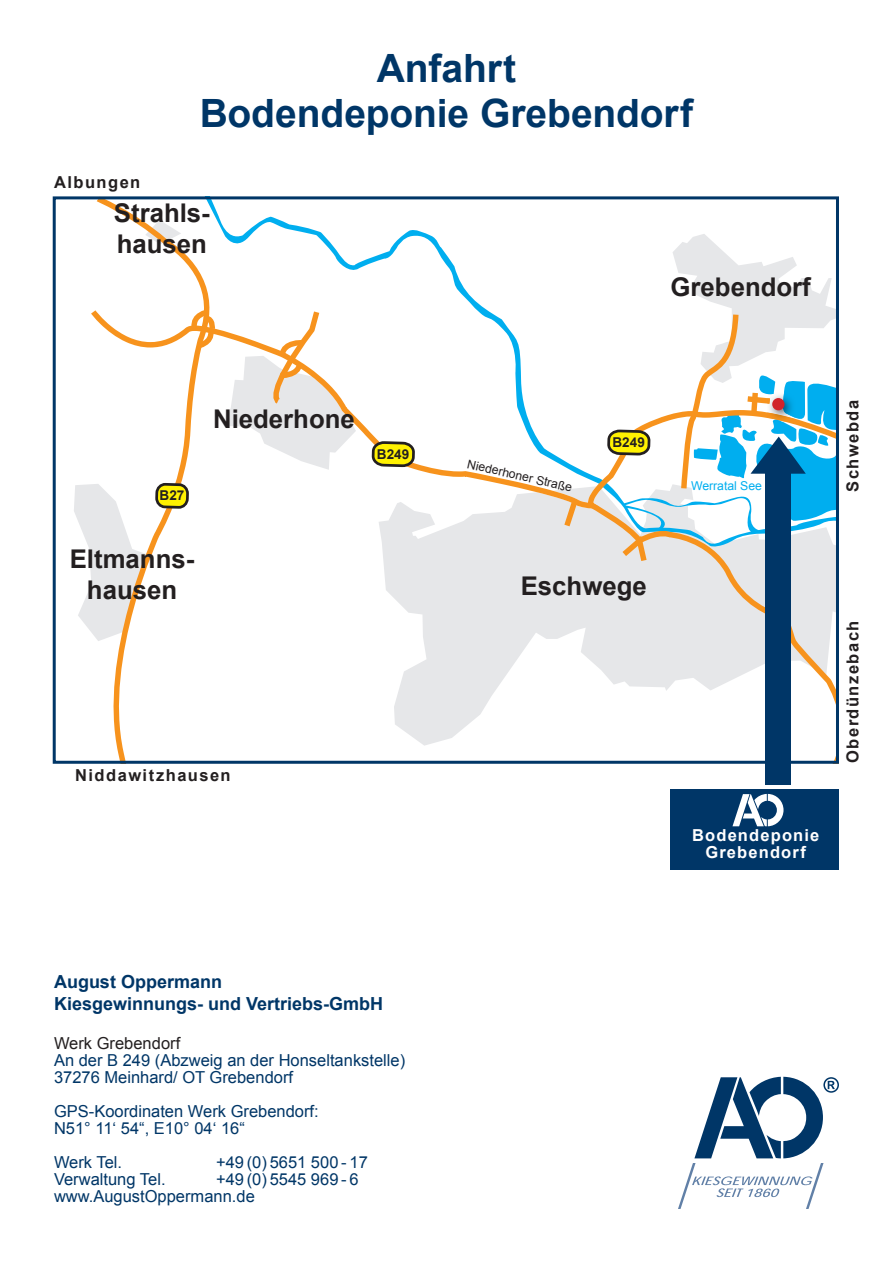
<style>
.page{position:relative;width:893px;height:1263px;background:#fff}
.page>*{position:absolute;margin:0;border:0;box-sizing:border-box;transform-origin:0 0}
.t1{font:700 39px/45px "Arial";letter-spacing:-.005em;color:#003667;text-align:center}
.t2{font:700 25.8px/30.9px "Arial";color:#231f20;text-align:center}
.t3{font:700 18px/21.6px "Arial";color:#003667}
.t4{font:16.5px/17px "Arial";color:#003667}
.t5{font:700 16.5px "Arial";letter-spacing:.09em;color:#231f20}
.t6{font:700 16.5px/16.5px "Arial";letter-spacing:.07em;color:#fff;text-align:center}
.t7{font:16.5px "Arial";color:#231f20}
.t8{font:700 13.5px "Arial";color:#231f20}
.t9{font:12.15px "Arial";color:#231f20}
.t10{font:12.15px "Arial";letter-spacing:-.01em;color:#00aeef}
</style>
<div class="page">
<svg style="left:678px;top:1077px;width:161px;height:132px"></svg>
<svg style="left:383px;top:562px;width:204px;height:184px;fill:#e6e7e9"></svg>
<svg style="left:216px;top:210px;width:371px;height:352px"></svg>
<svg style="left:74px;top:484px;width:22px;height:154px"></svg>
<svg style="left:96px;top:200px;width:120px;height:560px"></svg>
<svg style="left:587px;top:508px;width:248px;height:252px"></svg>
<svg style="left:190px;top:307px;width:28px;height:3px"></svg>
<svg style="left:91px;top:310px;width:517px;height:198px"></svg>
<svg style="left:154px;top:482px;width:36px;height:27px"></svg>
<svg style="left:373px;top:440px;width:43px;height:28px"></svg>
<svg style="left:560px;top:495px;width:22px;height:37px"></svg>
<div style="left:53px;top:196px;width:786px;height:568px;border:3px solid #003667"></div>
<div style="left:670px;top:790px;width:169px;height:80px;background:#003667"></div>
<svg style="left:732px;top:794px;width:51px;height:32px"></svg>
<div style="left:766px;top:466px;width:25px;height:319px;background:#003667"></div>
<svg style="left:608px;top:234px;width:231px;height:333px"></svg>
<img style="left:780px;top:393px;width:16px;height:25px">
<div style="left:772px;top:398px;width:12px;height:12px;background:#d1232a;border-radius:50%"></div>
<p class="t5" style="left:54px;top:172px;width:88px">Albungen</p>
<h1 class="t1" style="left:200px;top:47px;width:495px">Anfahrt<br>Bodendeponie Grebendorf</h1>
<h2 class="t2" style="left:114px;top:198px;width:97px;text-align:left">Strahls&shy;hausen</h2>
<h2 class="t2" style="left:670px;top:272px;width:142px">Grebendorf</h2>
<h2 class="t2" style="left:213px;top:404px;width:143px">Niederhone</h2>
<p class="t8" style="left:160px;top:486px;width:26px">B27</p>
<h2 class="t2" style="left:70px;top:544px;width:126px">Eltmanns&shy;hausen</h2>
<p class="t8" style="left:377px;top:445px;width:34px">B249</p>
<p class="t5" style="left:75px;top:765px;width:157px">Niddawitzhausen</p>
<p class="t9" style="left:469px;top:456px;width:109px;rotate:13deg">Niederhoner Straße</p>
<p class="t8" style="left:612px;top:433px;width:34px">B249</p>
<h2 class="t2" style="left:521px;top:571px;width:128px">Eschwege</h2>
<p class="t10" style="left:691px;top:478px;width:73px">Werratal See</p>
<p class="t5" style="left:841px;top:492px;width:93px;rotate:-90deg">Schwebda</p>
<p class="t6" style="left:692px;top:828px;width:129px">Bodendeponie<br>Grebendorf</p>
<p class="t5" style="left:841px;top:763px;width:144px;rotate:-90deg">Oberdünzebach</p>
<p class="t3" style="left:54px;top:972px;width:331px">August Oppermann<br>Kiesgewinnungs- und Vertriebs-GmbH</p>
<p class="t7" style="left:54px;top:1032px;width:128px">Werk Grebendorf</p>
<p class="t4" style="left:54px;top:1052px;width:353px">An der B 249 (Abzweig an der Honseltankstelle)<br>37276 Meinhard/ OT Grebendorf</p>
<p class="t4" style="left:54px;top:1103px;width:266px">GPS-Koordinaten Werk Grebendorf:<br>N51° 11‘ 54“, E10° 04‘ 16“</p>
<p class="t4" style="left:54px;top:1154px;width:70px">Werk Tel.</p>
<p class="t4" style="left:216px;top:1154px;width:153px">+49 (0) 5651 500 - 17</p>
<p class="t4" style="left:54px;top:1171px;width:113px">Verwaltung Tel.</p>
<p class="t4" style="left:54px;top:1171px;width:306px;text-indent:162px">+49 (0) 5545 969 - 6 www.AugustOppermann.de</p>
</div>
